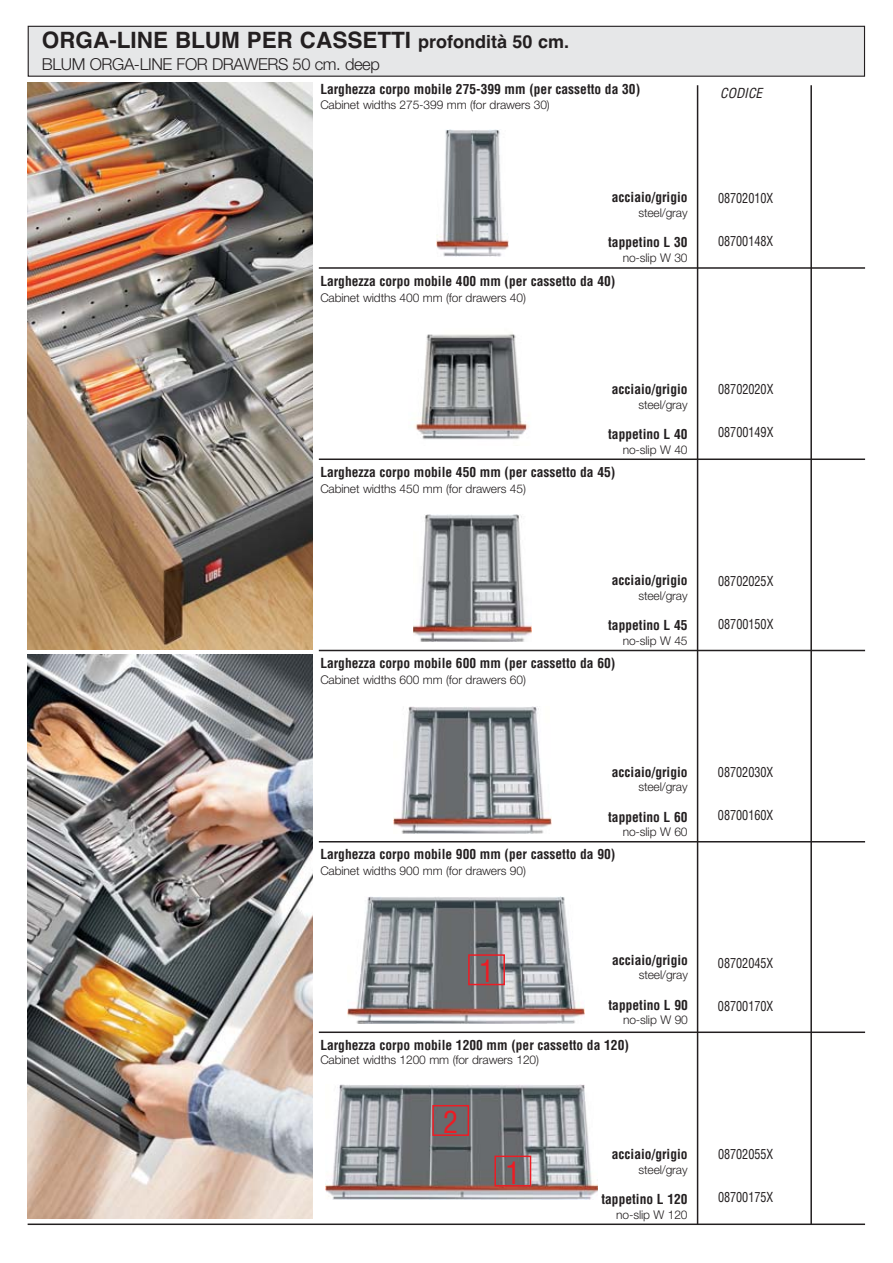
<style>
.page{position:relative;width:893px;height:1263px;background:#fff}
.page>*{position:absolute;margin:0;border:0;box-sizing:border-box;transform-origin:0 0}
.t1{font:condensed 30px "Helvetica";color:#ed1c24}
.t2{font:700 22.5px "Helvetica";color:#231f20}
.t3{font:300 16.5px "Helvetica Neue LT Pro";letter-spacing:-.025em;color:#231f20}
.t4{font:700 condensed 13.5px "Helvetica";color:#231f20}
.t5{font:condensed 13.5px "Helvetica";color:#231f20;scale:.9 1}
.t6{font:italic condensed 13.5px "Helvetica";color:#231f20}
.t7{font:300 12px "Helvetica Neue LT Pro";letter-spacing:-.01em;color:#231f20}
.s1{font-size:18px}
</style>
<div class="page">
<img style="left:436px;top:129px;width:72px;height:127px">
<div style="left:28px;top:26px;width:836px;height:50px;background:#e6e7e8"></div>
<div style="left:28px;top:26px;width:837px;height:51px;border:1px solid #231f20"></div>
<hr style="left:810px;top:85px;width:2px;height:1139px;background:#231f20">
<hr style="left:697px;top:85px;width:1px;height:1139px;background:#231f20">
<hr style="left:319px;top:267px;width:546px;height:2px;background:#231f20">
<hr style="left:319px;top:459px;width:546px;height:1px;background:#231f20">
<hr style="left:319px;top:650px;width:546px;height:1px;background:#231f20">
<img style="left:28px;top:655px;width:284px;height:564px">
<hr style="left:319px;top:841px;width:546px;height:2px;background:#231f20">
<hr style="left:28px;top:1224px;width:837px;height:1px;background:#231f20">
<img style="left:28px;top:82px;width:284px;height:567px">
<img style="left:394px;top:706px;width:157px;height:128px">
<img style="left:348px;top:896px;width:236px;height:128px">
<img style="left:325px;top:1085px;width:272px;height:114px">
<img style="left:414px;top:334px;width:115px;height:106px">
<div style="left:468px;top:954px;width:37px;height:31px;border:2px solid #ed1c24"></div>
<div style="left:494px;top:1156px;width:37px;height:31px;border:2px solid #ed1c24"></div>
<div style="left:432px;top:1105px;width:37px;height:31px;border:2px solid #ed1c24"></div>
<hr style="left:319px;top:1032px;width:546px;height:1px;background:#231f20">
<img style="left:413px;top:514px;width:119px;height:127px">
<h2 class="t2" style="left:42px;top:32px;width:529px">ORGA-LINE BLUM PER CASSETTI <span class="s1">profondità 50 cm.</span></h2>
<p class="t3" style="left:42px;top:58px;width:339px">BLUM ORGA-LINE FOR DRAWERS 50 cm. deep</p>
<p class="t4" style="left:320px;top:84px;width:321px">Larghezza corpo mobile 275-399 mm (per cassetto da 30)</p>
<p class="t7" style="left:320px;top:100px;width:231px">Cabinet widths 275-399 mm (for drawers 30)</p>
<p class="t6" style="left:720px;top:87px;width:43px">CODICE</p>
<p class="t4" style="left:612px;top:192px;width:77px">acciaio/grigio</p>
<p class="t7" style="left:638px;top:208px;width:51px">steel/gray</p>
<p class="t4" style="left:608px;top:237px;width:81px">tappetino L 30</p>
<p class="t7" style="left:623px;top:253px;width:66px">no-slip W 30</p>
<p class="t4" style="left:320px;top:275px;width:297px">Larghezza corpo mobile 400 mm (per cassetto da 40)</p>
<p class="t7" style="left:320px;top:293px;width:207px">Cabinet widths 400 mm (for drawers 40)</p>
<p class="t5" style="left:718px;top:193px;width:63px">08702010X</p>
<p class="t5" style="left:718px;top:236px;width:63px">08700148X</p>
<p class="t4" style="left:612px;top:384px;width:77px">acciaio/grigio</p>
<p class="t7" style="left:638px;top:400px;width:51px">steel/gray</p>
<p class="t4" style="left:608px;top:429px;width:81px">tappetino L 40</p>
<p class="t7" style="left:623px;top:445px;width:66px">no-slip W 40</p>
<p class="t4" style="left:320px;top:467px;width:297px">Larghezza corpo mobile 450 mm (per cassetto da 45)</p>
<p class="t7" style="left:320px;top:484px;width:207px">Cabinet widths 450 mm (for drawers 45)</p>
<p class="t5" style="left:718px;top:384px;width:63px">08702020X</p>
<p class="t5" style="left:718px;top:427px;width:63px">08700149X</p>
<p class="t4" style="left:612px;top:575px;width:77px">acciaio/grigio</p>
<p class="t7" style="left:638px;top:591px;width:51px">steel/gray</p>
<p class="t4" style="left:608px;top:620px;width:81px">tappetino L 45</p>
<p class="t7" style="left:623px;top:636px;width:66px">no-slip W 45</p>
<p class="t4" style="left:320px;top:658px;width:297px">Larghezza corpo mobile 600 mm (per cassetto da 60)</p>
<p class="t7" style="left:320px;top:676px;width:207px">Cabinet widths 600 mm (for drawers 60)</p>
<p class="t5" style="left:718px;top:576px;width:63px">08702025X</p>
<p class="t5" style="left:718px;top:618px;width:63px">08700150X</p>
<p class="t4" style="left:612px;top:767px;width:77px">acciaio/grigio</p>
<p class="t7" style="left:638px;top:782px;width:51px">steel/gray</p>
<p class="t4" style="left:608px;top:811px;width:81px">tappetino L 60</p>
<p class="t7" style="left:623px;top:827px;width:66px">no-slip W 60</p>
<p class="t4" style="left:320px;top:849px;width:297px">Larghezza corpo mobile 900 mm (per cassetto da 90)</p>
<p class="t7" style="left:320px;top:867px;width:207px">Cabinet widths 900 mm (for drawers 90)</p>
<p class="t5" style="left:718px;top:767px;width:63px">08702030X</p>
<p class="t5" style="left:718px;top:810px;width:63px">08700160X</p>
<h1 class="t1" style="left:479px;top:960px;width:16px">1</h1>
<p class="t4" style="left:612px;top:955px;width:77px">acciaio/grigio</p>
<p class="t7" style="left:639px;top:971px;width:51px">steel/gray</p>
<p class="t4" style="left:608px;top:1000px;width:81px">tappetino L 90</p>
<p class="t7" style="left:623px;top:1016px;width:66px">no-slip W 90</p>
<p class="t4" style="left:320px;top:1039px;width:310px">Larghezza corpo mobile 1200 mm (per cassetto da 120)</p>
<p class="t7" style="left:320px;top:1055px;width:220px">Cabinet widths 1200 mm (for drawers 120)</p>
<h1 class="t1" style="left:443px;top:1110px;width:16px">2</h1>
<h1 class="t1" style="left:505px;top:1161px;width:16px">1</h1>
<p class="t4" style="left:612px;top:1149px;width:77px">acciaio/grigio</p>
<p class="t7" style="left:638px;top:1165px;width:51px">steel/gray</p>
<p class="t4" style="left:601px;top:1194px;width:88px">tappetino L 120</p>
<p class="t7" style="left:616px;top:1210px;width:73px">no-slip W 120</p>
<p class="t5" style="left:718px;top:958px;width:63px">08702045X</p>
<p class="t5" style="left:718px;top:1001px;width:63px">08700170X</p>
<p class="t5" style="left:718px;top:1149px;width:63px">08702055X</p>
<p class="t5" style="left:718px;top:1192px;width:63px">08700175X</p>
</div>
